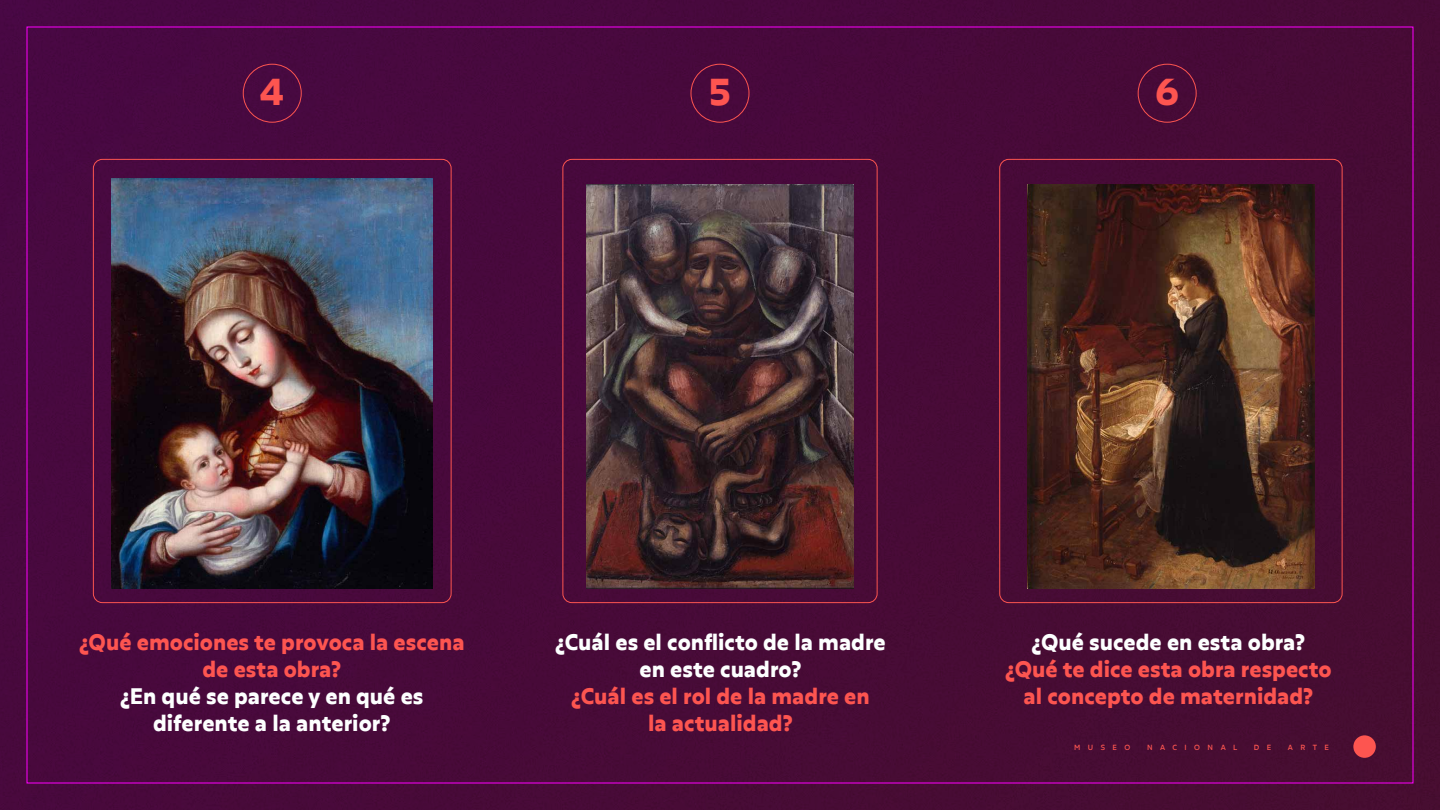
<style>
.page{position:relative;width:1440px;height:810px;background:#fff}
.page>*{position:absolute;margin:0;border:0;box-sizing:border-box;transform-origin:0 0}
.t1{font:700 37.5px "Olivetta";color:#fd5550}
.t2{font:700 22.5px/27px "Olivetta";color:#fd5550;text-align:center}
.t3{font:700 22.5px/27px "Olivetta";color:#fdffff;text-align:center}
.t4{font:500 7.5px "Olivetta";letter-spacing:1em;color:#fd5550}
</style>
<div class="page">
<img style="left:0;top:0;width:1440px;height:810px">
<div style="left:243px;top:64px;width:59px;height:59px;border:1px solid #fd5550;border-radius:50%"></div>
<div style="left:691px;top:64px;width:58px;height:59px;border:1px solid #fd5550;border-radius:50%"></div>
<div style="left:1138px;top:64px;width:59px;height:59px;border:1px solid #fd5550;border-radius:50%"></div>
<div style="left:563px;top:159px;width:315px;height:444px;border:1px solid #fd5550;border-radius:9px"></div>
<div style="left:999px;top:159px;width:343px;height:444px;border:1px solid #fd5550;border-radius:9px"></div>
<img style="left:112px;top:178px;width:321px;height:410px">
<img style="left:587px;top:184px;width:266px;height:404px">
<img style="left:1027px;top:184px;width:287px;height:404px">
<div style="left:1353px;top:735px;width:23px;height:23px;background:#fd5550;border-radius:50%"></div>
<h1 class="t1" style="left:260px;top:66px;width:26px">4</h1>
<h1 class="t1" style="left:709px;top:66px;width:24px">5</h1>
<h1 class="t1" style="left:1155px;top:66px;width:25px">6</h1>
<p class="t2" style="left:79px;top:628px;width:387px">¿Qué emociones te provoca la escena de esta obra?</p>
<p class="t3" style="left:120px;top:682px;width:305px">¿En qué se parece y en qué es diferente a la anterior?</p>
<p class="t3" style="left:555px;top:628px;width:332px">¿Cuál es el conflicto de la madre en este cuadro?</p>
<p class="t2" style="left:571px;top:682px;width:300px">¿Cuál es el rol de la madre en la actualidad?</p>
<p class="t3" style="left:1032px;top:628px;width:275px">¿Qué sucede en esta obra?</p>
<p class="t2" style="left:1005px;top:655px;width:328px">¿Qué te dice esta obra respecto al concepto de maternidad?</p>
<p class="t4" style="left:1074px;top:743px;width:58px">MUSEO</p>
<p class="t4" style="left:1147px;top:743px;width:92px">NACIONAL</p>
<p class="t4" style="left:1254px;top:743px;width:19px">D E</p>
<p class="t4" style="left:1288px;top:743px;width:43px">ARTE</p>
</div>
